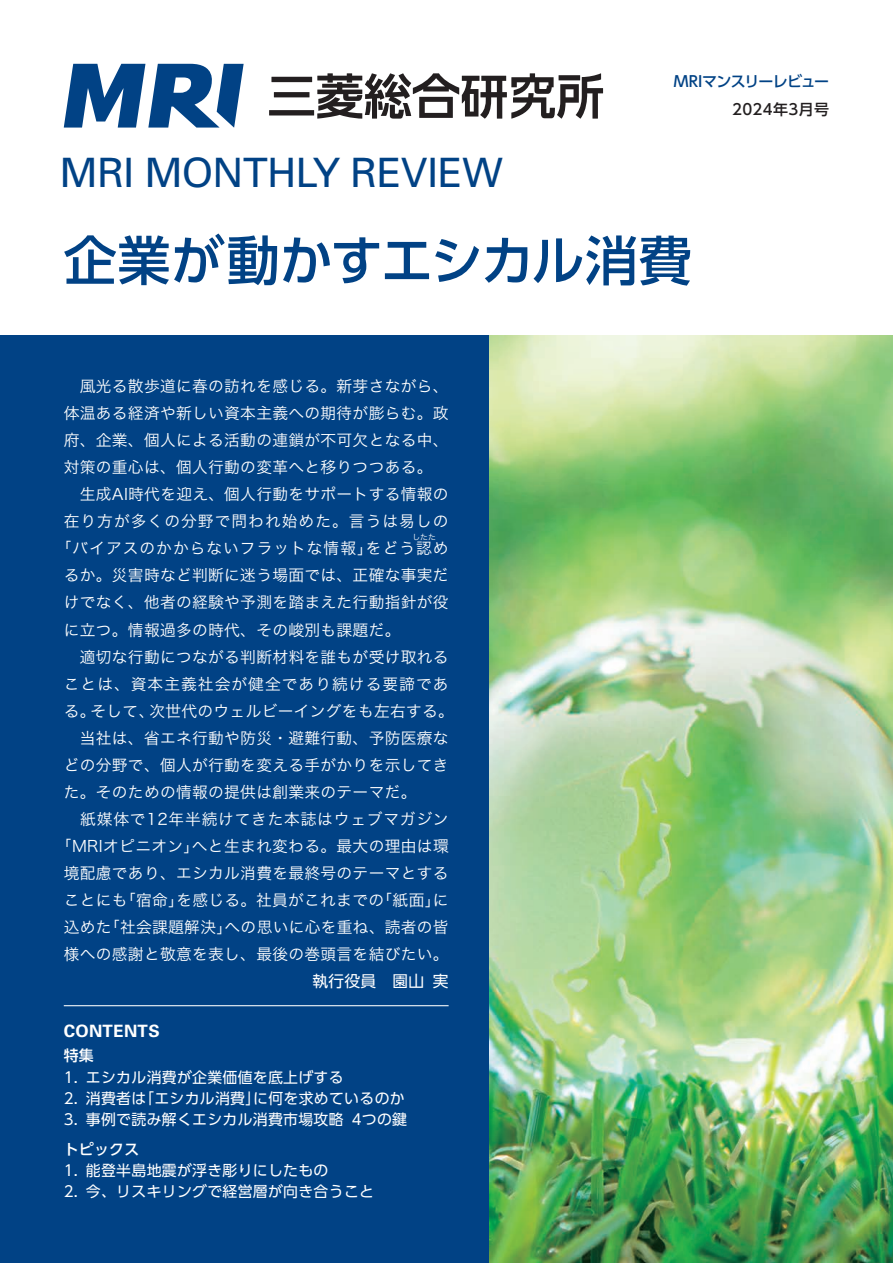
<style>
.page{position:relative;width:893px;height:1263px;background:#fff}
.page>*{position:absolute;margin:0;border:0;box-sizing:border-box;transform-origin:0 0}
.t1{font:500 53.1px "UD Shin Go Pro";letter-spacing:-.005em;color:#014285}
.t2{font:40.5px "Univers";letter-spacing:-.02em;color:#014285}
.t3{font:700 16.95px "Univers";letter-spacing:.02em;color:#fff}
.t4{font:15.75px/27px "Hira Kaku Std W3";letter-spacing:.02em;color:#fff;text-align:center}
.t5{font:15.75px "Hira Kaku Std W3";letter-spacing:.05em;color:#fff}
.t6{font:15.75px "Hira Kaku Std W3";letter-spacing:.065em;color:#fff}
.t7{font:15.75px "UD Shin Go Pro";letter-spacing:.02em;color:#fff}
.t8{font:500 15px "UD Shin Go Pro";letter-spacing:-.045em;color:#014285}
.t9{font:500 15px "UD Shin Go Pro";letter-spacing:.025em;color:#231f20}
.t10{font:14.85px "UD Shin Go Pro";letter-spacing:.02em;color:#fff}
.t11{font:500 14.85px "UD Shin Go Pro";letter-spacing:.02em;color:#fff}
.t12{font:7.8px "Hira Kaku Std W3";color:#fff}
</style>
<div class="page">
<svg style="left:64px;top:64px;width:180px;height:64px"></svg>
<svg style="left:269px;top:73px;width:334px;height:46px"></svg>
<div style="left:0;top:336px;width:489px;height:927px;background:#014285"></div>
<hr style="left:64px;top:1005px;width:385px;height:1px;background:#fff">
<img style="left:489px;top:336px;width:404px;height:927px">
<h2 class="t2" style="left:60px;top:149px;width:445px">MRI MONTHLY REVIEW</h2>
<p class="t8" style="left:674px;top:69px;width:157px">MRIマンスリーレビュー</p>
<p class="t9" style="left:732px;top:97px;width:99px">2024年3月号</p>
<h1 class="t1" style="left:64px;top:217px;width:629px">企業が動かすエシカル消費</h1>
<p class="t4" style="left:56px;top:373px;width:394px">　風光る散歩道に春の訪れを感じる。新芽さながら、体温ある経済や新しい資本主義への期待が膨らむ。政府、企業、個人による活動の連鎖が不可欠となる中、対策の重心は、個人行動の変革へと移りつつある。<br>　生成AI時代を迎え、個人行動をサポートする情報の在り方が多くの分野で問われ始めた。言うは易しの「バイアスのかからないフラットな情報」をどう認め</p>
<p class="t12" style="left:412px;top:531px;width:25px">したた</p>
<p class="t4" style="left:64px;top:562px;width:386px">るか。災害時など判断に迷う場面では、正確な事実だ</p>
<p class="t4" style="left:64px;top:589px;width:386px">けでなく、他者の経験や予測を踏まえた行動指針が役</p>
<p class="t4" style="left:64px;top:616px;width:346px">に立つ。情報過多の時代、その峻別も課題だ。　</p>
<p class="t4" style="left:64px;top:643px;width:386px">　適切な行動につながる判断材料を誰もが受け取れる</p>
<p class="t6" style="left:64px;top:672px;width:386px">ことは、資本主義社会が健全であり続ける要諦であ</p>
<p class="t4" style="left:64px;top:697px;width:392px">る。そして、次世代のウェルビーイングをも左右する。</p>
<p class="t4" style="left:64px;top:724px;width:386px">　当社は、省エネ行動や防災・避難行動、予防医療な</p>
<p class="t4" style="left:64px;top:751px;width:386px">どの分野で、個人が行動を変える手がかりを示してき</p>
<p class="t4" style="left:64px;top:778px;width:354px">た。そのための情報の提供は創業来のテーマだ。</p>
<p class="t5" style="left:64px;top:807px;width:386px">　紙媒体で12年半続けてきた本誌はウェブマガジン</p>
<p class="t4" style="left:56px;top:832px;width:394px">「MRIオピニオン」へと生まれ変わる。最大の理由は環</p>
<p class="t4" style="left:64px;top:859px;width:386px">境配慮であり、エシカル消費を最終号のテーマとする</p>
<p class="t4" style="left:64px;top:886px;width:386px">ことにも「宿命」を感じる。社員がこれまでの「紙面」に</p>
<p class="t4" style="left:64px;top:913px;width:386px">込めた「社会課題解決」への思いに心を重ね、読者の皆</p>
<p class="t4" style="left:64px;top:940px;width:386px">様への感謝と敬意を表し、最後の巻頭言を結びたい。</p>
<p class="t7" style="left:312px;top:968px;width:138px">執行役員　園山実</p>
<p class="t3" style="left:64px;top:1021px;width:97px">CONTENTS</p>
<p class="t11" style="left:64px;top:1044px;width:32px">特集</p>
<p class="t10" style="left:64px;top:1065px;width:281px">1. エシカル消費が企業価値を底上げする</p>
<p class="t10" style="left:64px;top:1086px;width:342px">2. 消費者は「エシカル消費」に何を求めているのか</p>
<p class="t10" style="left:64px;top:1107px;width:345px">3. 事例で読み解くエシカル消費市場攻略 4つの鍵</p>
<p class="t11" style="left:64px;top:1137px;width:77px">トピックス</p>
<p class="t10" style="left:64px;top:1158px;width:266px">1. 能登半島地震が浮き彫りにしたもの</p>
<p class="t10" style="left:64px;top:1180px;width:312px">2. 今、リスキリングで経営層が向き合うこと</p>
</div>
